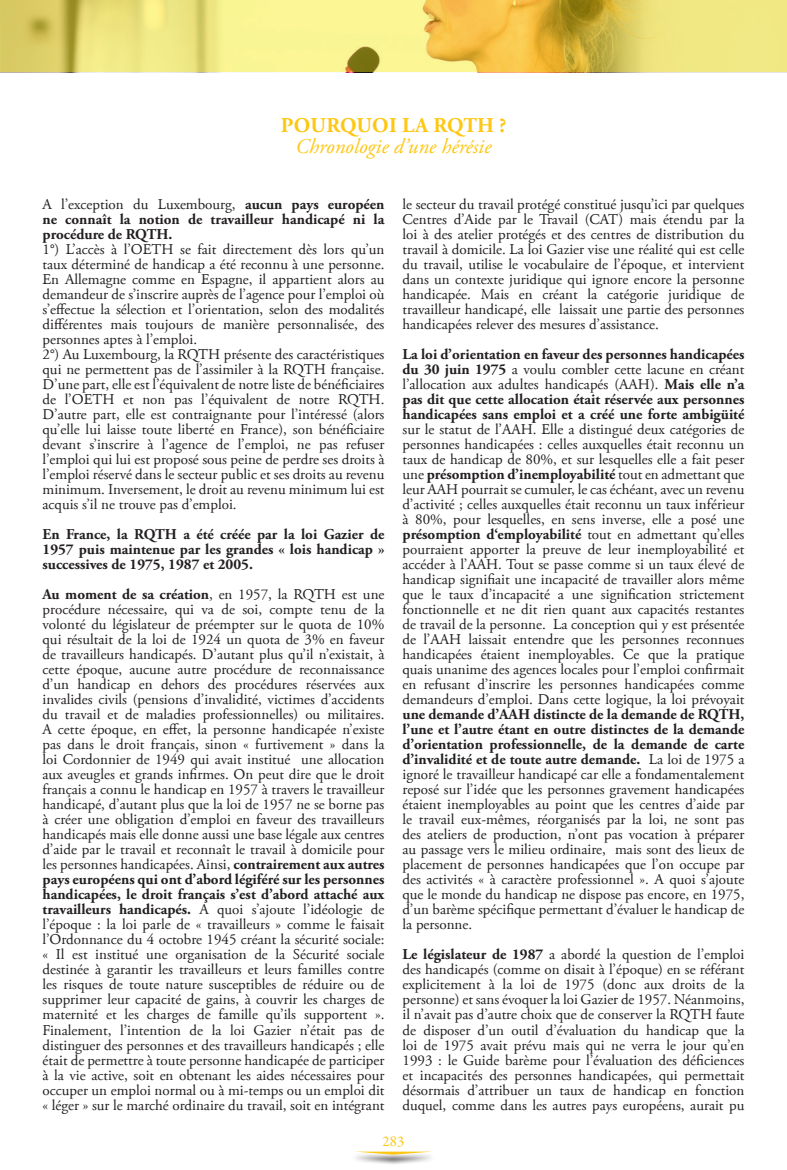
<style>
.page{position:relative;width:787px;height:1170px;background:#fff}
.page>*{position:absolute;margin:0;border:0;box-sizing:border-box;transform-origin:0 0}
.t1{font:italic 21px "Adobe Garamond Pro";color:#fec713}
.t2{font:700 21px "Adobe Garamond Pro";letter-spacing:.015em;color:#fec713}
.t3{font:15px/15px "Adobe Garamond Pro";color:#231f20;text-align:justify}
.t4{font:700 15px/15px "Adobe Garamond Pro";color:#231f20;text-align:justify}
.t5{font:15px "Garamond Premr Pro";color:#fec713}
.s1{font-weight:400}
.s2{font-weight:700}
</style>
<div class="page">
<svg style="left:356px;top:1154px;width:75px;height:10px"></svg>
<svg style="left:356px;top:1151px;width:75px;height:3px"></svg>
<svg style="left:0;top:0;width:787px;height:72px"></svg>
<h1 class="t2" style="left:281px;top:113px;width:227px">POURQUOI LA RQTH ?</h1>
<h1 class="t1" style="left:296px;top:133px;width:197px">Chronologie d’une hérésie</h1>
<p class="t4" style="left:43px;top:197px;width:343px"><span class="s1">A l’exception du Luxembourg,</span> aucun pays européen ne connaît la notion de travailleur handicapé ni la procédure de RQTH.</p>
<p class="t3" style="left:43px;top:242px;width:343px;text-align:left">1°) L’accès à l’OETH se fait directement dès lors qu’un taux déterminé de handicap a été reconnu à une personne.<br>En Allemagne comme en Espagne, il appartient alors au demandeur de s’inscrire auprès de l’agence pour l’emploi où s’effectue la sélection et l’orientation, selon des modalités différentes mais toujours de manière personnalisée, des personnes aptes à l’emploi.<br>2°) Au Luxembourg, la RQTH présente des caractéristiques qui ne permettent pas de l’assimiler à la RQTH française.<br>D’une part, elle est l’équivalent de notre liste de bénéficiaires de l’OETH et non pas l’équivalent de notre RQTH.<br>D’autre part, elle est contraignante pour l’intéressé (alors qu’elle lui laisse toute liberté en France), son bénéficiaire devant s’inscrire à l’agence de l’emploi, ne pas refuser l’emploi qui lui est proposé sous peine de perdre ses droits à l’emploi réservé dans le secteur public et ses droits au revenu minimum. Inversement, le droit au revenu minimum lui est acquis s’il ne trouve pas d’emploi.</p>
<p class="t4" style="left:43px;top:527px;width:343px">En France, la RQTH a été créée par la loi Gazier de 1957 puis maintenue par les grandes « lois handicap » successives de 1975, 1987 et 2005.</p>
<p class="t3" style="left:43px;top:587px;width:343px"><span class="s2">Au moment de sa création</span>, en 1957, la RQTH est une procédure nécessaire, qui va de soi, compte tenu de la volonté du législateur de préempter sur le quota de 10% qui résultait de la loi de 1924 un quota de 3% en faveur de travailleurs handicapés. D’autant plus qu’il n’existait, à cette époque, aucune autre procédure de reconnaissance d’un handicap en dehors des procédures réservées aux invalides civils (pensions d’invalidité, victimes d’accidents du travail et de maladies professionnelles) ou militaires.<br>A cette époque, en effet, la personne handicapée n’existe pas dans le droit français, sinon « furtivement » dans la loi Cordonnier de 1949 qui avait institué une allocation aux aveugles et grands infirmes. On peut dire que le droit français a connu le handicap en 1957 à travers le travailleur handicapé, d’autant plus que la loi de 1957 ne se borne pas à créer une obligation d’emploi en faveur des travailleurs handicapés mais elle donne aussi une base légale aux centres d’aide par le travail et reconnaît le travail à domicile pour les personnes handicapées. Ainsi, <span class="s2">contrairement aux autres pays européens qui ont d’abord légiféré sur les personnes handicapées, le droit français s’est d’abord attaché aux travailleurs handicapés.</span> A quoi s’ajoute l’idéologie de l’époque : la loi parle de « travailleurs » comme le faisait l’Ordonnance du 4 octobre 1945 créant la sécurité sociale: « Il est institué une organisation de la Sécurité sociale destinée à garantir les travailleurs et leurs familles contre les risques de toute nature susceptibles de réduire ou de supprimer leur capacité de gains, à couvrir les charges de maternité et les charges de famille qu’ils supportent ».<br>Finalement, l’intention de la loi Gazier n’était pas de distinguer des personnes et des travailleurs handicapés ; elle était de permettre à toute personne handicapée de participer à la vie active, soit en obtenant les aides nécessaires pour occuper un emploi normal ou à mi-temps ou un emploi dit « léger » sur le marché ordinaire du travail, soit en intégrant</p>
<p class="t3" style="left:402px;top:197px;width:343px">le secteur du travail protégé constitué jusqu’ici par quelques Centres d’Aide par le Travail (CAT) mais étendu par la loi à des atelier protégés et des centres de distribution du travail à domicile. La loi Gazier vise une réalité qui est celle du travail, utilise le vocabulaire de l’époque, et intervient dans un contexte juridique qui ignore encore la personne handicapée. Mais en créant la catégorie juridique de travailleur handicapé, elle laissait une partie des personnes handicapées relever des mesures d’assistance.</p>
<p class="t4" style="left:402px;top:347px;width:343px">La loi d’orientation en faveur des personnes handicapées du 30 juin 1975 <span class="s1">a voulu combler cette lacune en créant l’allocation aux adultes handicapés (AAH).</span> Mais elle n’a pas dit que cette allocation était réservée aux personnes handicapées sans emploi et a créé une forte ambigüité</p>
<p class="t3" style="left:402px;top:422px;width:343px">sur le statut de l’AAH. Elle a distingué deux catégories de personnes handicapées : celles auxquelles était reconnu un taux de handicap de 80%, et sur lesquelles elle a fait peser une <span class="s2">présomption d’inemployabilité</span> tout en admettant que leur AAH pourrait se cumuler, le cas échéant, avec un revenu d’activité ; celles auxquelles était reconnu un taux inférieur à 80%, pour lesquelles, en sens inverse, elle a posé une <span class="s2">présomption d‘employabilité</span> tout en admettant qu’elles pourraient apporter la preuve de leur inemployabilité et accéder à l’AAH. Tout se passe comme si un taux élevé de handicap signifiait une incapacité de travailler alors même que le taux d’incapacité a une signification strictement fonctionnelle et ne dit rien quant aux capacités restantes de travail de la personne. La conception qui y est présentée de l’AAH laissait entendre que les personnes reconnues handicapées étaient inemployables. Ce que la pratique quais unanime des agences locales pour l’emploi confirmait en refusant d’inscrire les personnes handicapées comme demandeurs d’emploi. Dans cette logique, la loi prévoyait</p>
<p class="t3" style="left:402px;top:707px;width:343px"><span class="s2">une demande d’AAH distincte de la demande de RQTH, l’une et l’autre étant en outre distinctes de la demande d’orientation professionnelle, de la demande de carte d’invalidité et de toute autre demande.</span> La loi de 1975 a ignoré le travailleur handicapé car elle a fondamentalement reposé sur l’idée que les personnes gravement handicapées étaient inemployables au point que les centres d’aide par le travail eux-mêmes, réorganisés par la loi, ne sont pas des ateliers de production, n’ont pas vocation à préparer au passage vers le milieu ordinaire, mais sont des lieux de placement de personnes handicapées que l’on occupe par des activités « à caractère professionnel ». A quoi s’ajoute que le monde du handicap ne dispose pas encore, en 1975, d’un barème spécifique permettant d’évaluer le handicap de la personne.</p>
<p class="t3" style="left:402px;top:947px;width:343px"><span class="s2">Le législateur de 1987</span> a abordé la question de l’emploi des handicapés (comme on disait à l’époque) en se référant explicitement à la loi de 1975 (donc aux droits de la personne) et sans évoquer la loi Gazier de 1957. Néanmoins, il n’avait pas d’autre choix que de conserver la RQTH faute de disposer d’un outil d’évaluation du handicap que la loi de 1975 avait prévu mais qui ne verra le jour qu’en 1993 : le Guide barème pour l’évaluation des déficiences et incapacités des personnes handicapées, qui permettait désormais d’attribuer un taux de handicap en fonction duquel, comme dans les autres pays européens, aurait pu</p>
<p class="t5" style="left:382px;top:1132px;width:23px">283</p>
</div>
